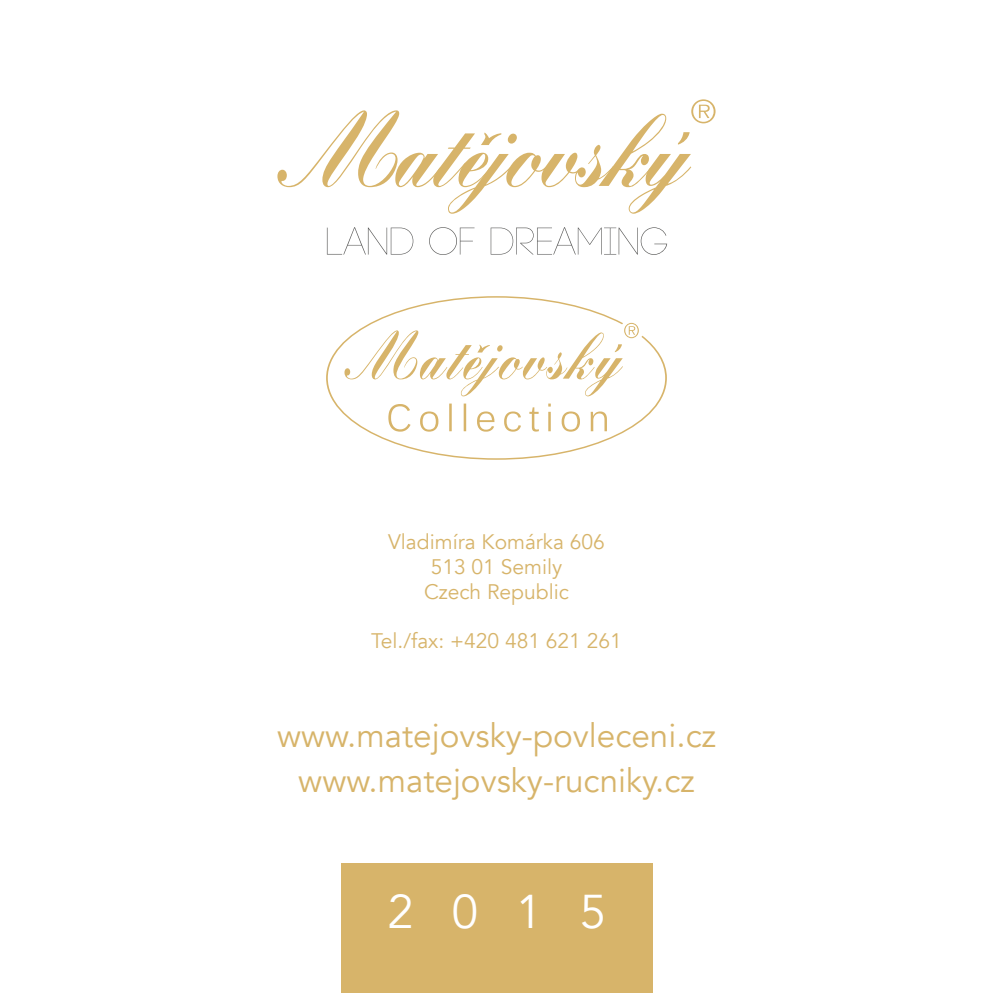
<style>
.page{position:relative;width:993px;height:993px;background:#fff}
.page>*{position:absolute;margin:0;border:0;box-sizing:border-box;transform-origin:0 0}
.t1{font:47.25px "Avenir";color:#fff}
.t2{font:33.25px/45.5px "Avenir";color:#d7b46a;text-align:center}
.t3{font:21px/25.2px "Avenir";color:#d7b46a;text-align:center}
</style>
<div class="page">
<svg style="left:327px;top:227px;width:87px;height:27px"></svg>
<svg style="left:429px;top:227px;width:45px;height:28px"></svg>
<svg style="left:490px;top:227px;width:177px;height:28px"></svg>
<svg style="left:277px;top:99px;width:438px;height:115px"></svg>
<div style="left:341px;top:863px;width:311px;height:129px;background:#d7b46a"></div>
<svg style="left:326px;top:296px;width:340px;height:163px"></svg>
<p class="t3" style="left:388px;top:529px;width:218px">Vladimíra Komárka 606<br>513 01 Semily<br>Czech Republic</p>
<p class="t3" style="left:371px;top:628px;width:252px">Tel./fax: +420 481 621 261</p>
<h2 class="t2" style="left:277px;top:713px;width:440px">www.matejovsky-povleceni.cz www.matejovsky-rucniky.cz</h2>
<h1 class="t1" style="left:387px;top:883px;width:220px">2015</h1>
</div>
